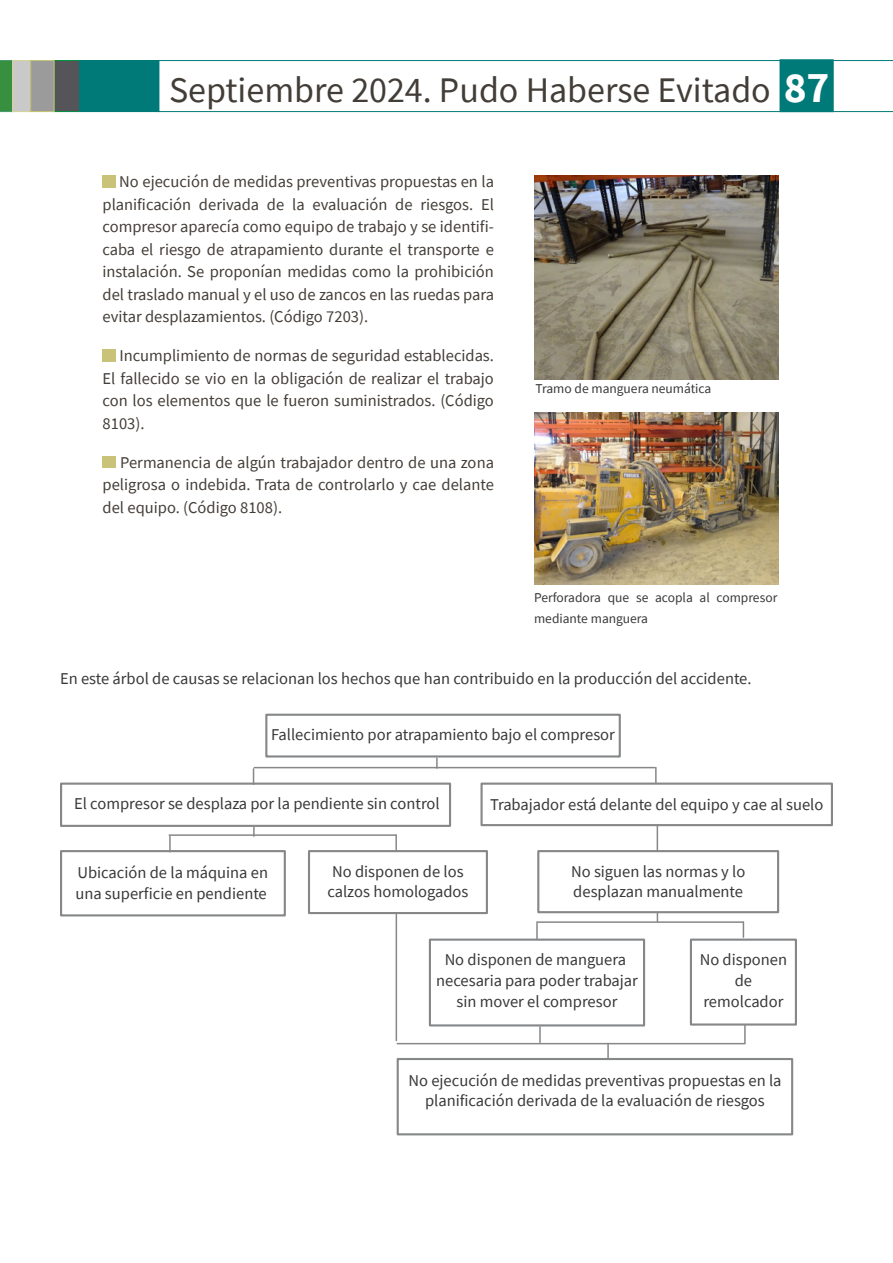
<style>
.page{position:relative;width:893px;height:1263px;background:#fff}
.page>*{position:absolute;margin:0;border:0;box-sizing:border-box;transform-origin:0 0}
.t1{font:36px "Source Sans Pro";color:#433d37}
.t2{font:16.5px/22.5px "Source Sans Pro";color:#433d37;text-align:justify}
.t3{font:16.5px/20.7px "Source Sans Pro";color:#383838}
.t4{font:13.5px/20.7px "Source Sans Pro";color:#383838}
.s1{font-weight:700;font-size:43.5px;color:#fff}
</style>
<div class="page">
<svg style="left:159px;top:60px;width:734px;height:52px"></svg>
<div style="left:780px;top:60px;width:53px;height:51px;background:#007a78"></div>
<div style="left:779px;top:59px;width:55px;height:53px;border:2px solid #007a78"></div>
<svg style="left:0;top:60px;width:12px;height:52px"></svg>
<div style="left:54px;top:61px;width:26px;height:51px;background:#555559"></div>
<div style="left:54px;top:60px;width:26px;height:52px;border:1px solid #009543"></div>
<div style="left:13px;top:61px;width:18px;height:51px;background:#c9c9c9"></div>
<div style="left:12px;top:60px;width:19px;height:52px;border:1px solid #d8d399"></div>
<div style="left:31px;top:61px;width:23px;height:51px;background:#9b9b9b"></div>
<div style="left:30px;top:60px;width:25px;height:52px;border:1px solid #c6c572"></div>
<div style="left:80px;top:61px;width:79px;height:51px;background:#007a78"></div>
<div style="left:79px;top:60px;width:80px;height:52px;border:1px solid #007a78"></div>
<svg style="left:103px;top:176px;width:13px;height:11px"></svg>
<svg style="left:103px;top:350px;width:13px;height:11px"></svg>
<svg style="left:103px;top:456px;width:13px;height:12px"></svg>
<div style="left:265px;top:714px;width:356px;height:43px;border:2px solid #858788"></div>
<svg style="left:253px;top:769px;width:1px;height:13px"></svg>
<hr style="left:254px;top:767px;width:401px;height:1px;background:#858788">
<svg style="left:436px;top:758px;width:2px;height:9px"></svg>
<svg style="left:655px;top:767px;width:2px;height:15px"></svg>
<div style="left:308px;top:850px;width:180px;height:64px;border:2px solid #858788"></div>
<div style="left:60px;top:850px;width:226px;height:66px;border:2px solid #858788"></div>
<div style="left:60px;top:782px;width:391px;height:45px;border:2px solid #858788"></div>
<div style="left:397px;top:1058px;width:396px;height:77px;border:2px solid #858788"></div>
<div style="left:690px;top:938px;width:107px;height:87px;border:2px solid #858788"></div>
<div style="left:429px;top:938px;width:216px;height:88px;border:2px solid #858788"></div>
<div style="left:480px;top:782px;width:353px;height:44px;border:2px solid #858788"></div>
<div style="left:537px;top:850px;width:242px;height:63px;border:2px solid #858788"></div>
<svg style="left:169px;top:836px;width:2px;height:16px"></svg>
<hr style="left:169px;top:834px;width:227px;height:2px;background:#858788">
<svg style="left:253px;top:827px;width:2px;height:8px"></svg>
<svg style="left:395px;top:835px;width:2px;height:15px"></svg>
<svg style="left:657px;top:826px;width:1px;height:24px"></svg>
<svg style="left:536px;top:923px;width:2px;height:16px"></svg>
<hr style="left:537px;top:921px;width:206px;height:2px;background:#858788">
<svg style="left:743px;top:922px;width:1px;height:15px"></svg>
<hr style="left:396px;top:914px;width:1px;height:126px;background:#858788">
<svg style="left:539px;top:1027px;width:2px;height:15px"></svg>
<hr style="left:397px;top:1043px;width:348px;height:1px;background:#858788">
<svg style="left:744px;top:1025px;width:2px;height:18px"></svg>
<svg style="left:607px;top:1044px;width:2px;height:15px"></svg>
<img style="left:534px;top:175px;width:245px;height:205px">
<img style="left:534px;top:412px;width:245px;height:173px">
<h1 class="t1" style="left:169px;top:66px;width:662px">Septiembre 2024. Pudo Haberse Evitado <span class="s1">87</span></h1>
<p class="t2" style="left:103px;top:170px;width:393px;text-indent:17px">No ejecución de medidas preventivas propuestas en la planificación derivada de la evaluación de riesgos. El compresor aparecía como equipo de trabajo y se identifi&shy;caba el riesgo de atrapamiento durante el transporte e instalación. Se proponían medidas como la prohibición del traslado manual y el uso de zancos en las ruedas para evitar desplazamientos. (Código 7203).</p>
<p class="t2" style="left:103px;top:344px;width:393px;text-indent:17px">Incumplimiento de normas de seguridad establecidas.<br>El fallecido se vio en la obligación de realizar el trabajo con los elementos que le fueron suministrados. (Código 8103).</p>
<p class="t2" style="left:103px;top:451px;width:393px;text-indent:18px">Permanencia de algún trabajador dentro de una zona peligrosa o indebida. Trata de controlarlo y cae delante del equipo. (Código 8108).</p>
<p class="t4" style="left:535px;top:378px;width:177px">Tramo de manguera neumática</p>
<p class="t4" style="left:534px;top:587px;width:245px">Perforadora que se acopla al compresor mediante manguera</p>
<p class="t3" style="left:60px;top:667px;width:693px">En este árbol de causas se relacionan los hechos que han contribuido en la producción del accidente.</p>
<p class="t3" style="left:271px;top:724px;width:345px">Fallecimiento por atrapamiento bajo el compresor</p>
<p class="t3" style="left:74px;top:793px;width:367px">El compresor se desplaza por la pendiente sin control</p>
<p class="t3" style="left:490px;top:794px;width:335px">Trabajador está delante del equipo y cae al suelo</p>
<p class="t3" style="left:75px;top:862px;width:194px">Ubicación de la máquina en una superficie en pendiente</p>
<p class="t3" style="left:327px;top:860px;width:143px">No disponen de los calzos homologados</p>
<p class="t3" style="left:571px;top:860px;width:176px">No siguen las normas y lo desplazan manualmente</p>
<p class="t3" style="left:436px;top:949px;width:203px;text-align:center">No disponen de manguera necesaria para poder trabajar sin mover el compresor</p>
<p class="t3" style="left:700px;top:949px;width:89px;text-align:center">No disponen de remolcador</p>
<p class="t3" style="left:408px;top:1069px;width:375px;text-align:center">No ejecución de medidas preventivas propuestas en la planificación derivada de la evaluación de riesgos</p>
</div>
